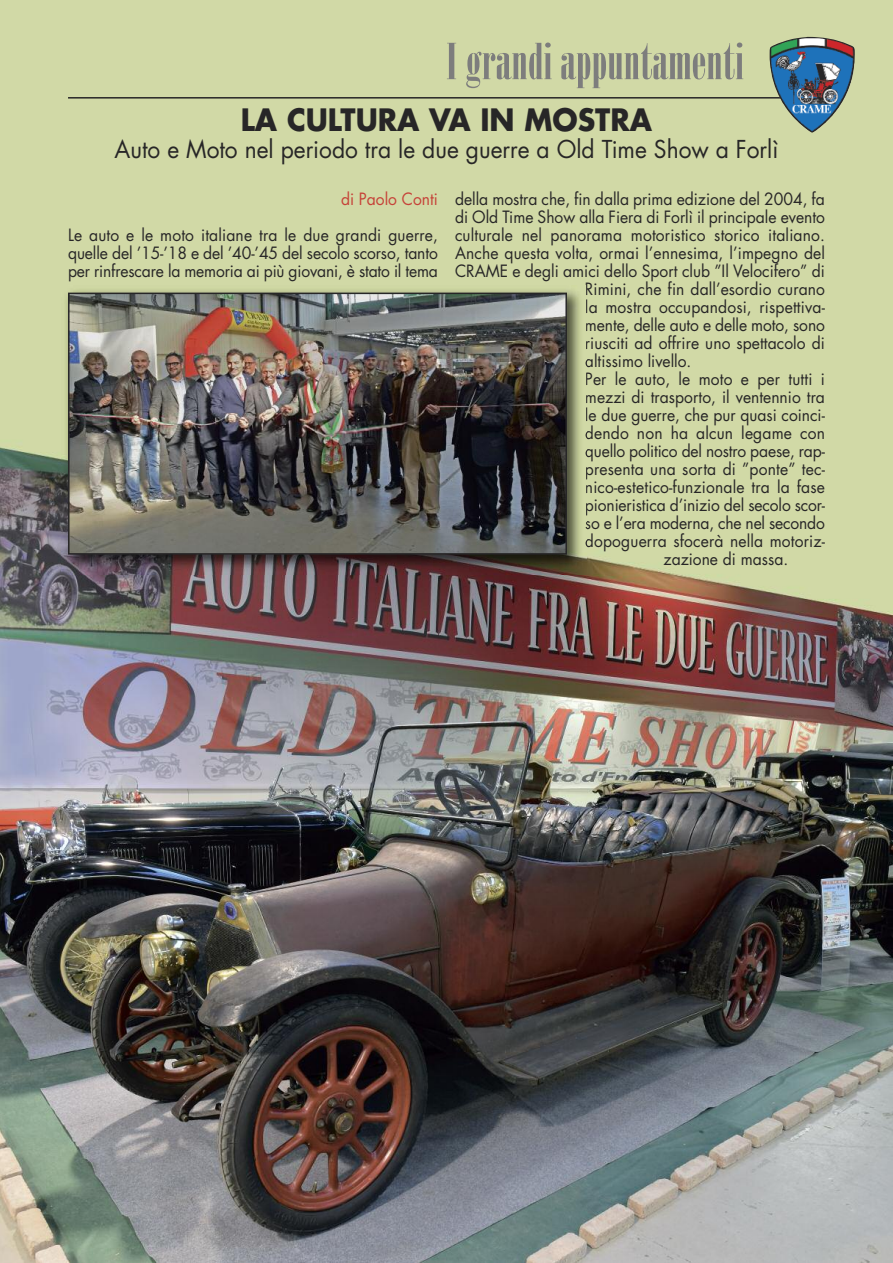
<style>
.page{position:relative;width:893px;height:1263px;background:#fff}
.page>*{position:absolute;margin:0;border:0;box-sizing:border-box;transform-origin:0 0}
.t1{font:49.5px "Onyx";letter-spacing:.005em;color:#7d7d7d;scale:1.1 1}
.t2{font:700 30px "Futura";color:#272627;scale:.95 1}
.t3{font:24px "Futura";color:#272627;scale:.95 1}
.t4{font:16.5px/18px "Futura";color:#272627;text-align:justify;scale:.95 1}
.t5{font:16.5px "Futura";color:#c64238;scale:.95 1}
</style>
<div class="page">
<img style="left:0;top:0;width:893px;height:1263px">
<hr style="left:68px;top:97px;width:757px;height:2px;background:#272627">
<img style="left:770px;top:37px;width:85px;height:96px">
<img style="left:61px;top:286px;width:525px;height:288px">
<svg style="left:586px;top:286px;width:1px;height:28px"></svg>
<svg style="left:586px;top:372px;width:1px;height:14px"></svg>
<svg style="left:586px;top:395px;width:1px;height:27px"></svg>
<svg style="left:586px;top:466px;width:1px;height:13px"></svg>
<svg style="left:586px;top:502px;width:1px;height:13px"></svg>
<img style="left:71px;top:296px;width:493px;height:256px">
<div style="left:68px;top:293px;width:499px;height:262px;border:2px solid #272627"></div>
<h1 class="t1" style="left:447px;top:33px;width:272px">Igrandi appuntamenti</h1>
<h2 class="t2" style="left:241px;top:106px;width:434px">LA CULTURA VA IN MOSTRA</h2>
<h3 class="t3" style="left:115px;top:138px;width:700px">Auto e Moto nel periodo tra le due guerre a Old Time Show a Forlì</h3>
<p class="t5" style="left:341px;top:191px;width:104px">di Paolo Conti</p>
<p class="t4" style="left:68px;top:227px;width:391px">Le auto e le moto italiane tra le due grandi guerre, quelle del ’15-’18 e del ’40-’45 del secolo scorso, tanto per rinfrescare la memoria ai più giovani, è stato il tema</p>
<p class="t4" style="left:455px;top:191px;width:391px">della mostra che, fin dalla prima edizione del 2004, fa</p>
<p class="t4" style="left:455px;top:209px;width:391px">di Old Time Show alla Fiera di Forlì il principale evento</p>
<p class="t4" style="left:455px;top:227px;width:391px">culturale nel panorama motoristico storico italiano.</p>
<p class="t4" style="left:455px;top:245px;width:391px">Anche questa volta, ormai l’ennesima, l’impegno del</p>
<p class="t4" style="left:455px;top:263px;width:391px">CRAME e degli amici dello Sport club ”Il Velocifero” di</p>
<p class="t4" style="left:585px;top:281px;width:254px">Rimini, che fin dall’esordio curano</p>
<p class="t4" style="left:585px;top:299px;width:254px">la mostra occupandosi, rispettiva-</p>
<p class="t4" style="left:585px;top:317px;width:254px">mente, delle auto e delle moto, sono</p>
<p class="t4" style="left:585px;top:335px;width:254px">riusciti ad offrire uno spettacolo di</p>
<p class="t4" style="left:585px;top:353px;width:114px">altissimo livello.</p>
<p class="t4" style="left:585px;top:371px;width:254px">Per le auto, le moto e per tutti i</p>
<p class="t4" style="left:585px;top:389px;width:254px">mezzi di trasporto, il ventennio tra</p>
<p class="t4" style="left:585px;top:407px;width:254px">le due guerre, che pur quasi coinci-</p>
<p class="t4" style="left:585px;top:425px;width:254px">dendo non ha alcun legame con</p>
<p class="t4" style="left:585px;top:443px;width:254px">quello politico del nostro paese, rap-</p>
<p class="t4" style="left:585px;top:461px;width:254px">presenta una sorta di ”ponte” tec-</p>
<p class="t4" style="left:585px;top:479px;width:254px">nico-estetico-funzionale tra la fase</p>
<p class="t4" style="left:585px;top:497px;width:254px">pionieristica d’inizio del secolo scor-</p>
<p class="t4" style="left:585px;top:515px;width:254px">so e l’era moderna, che nel secondo</p>
<p class="t4" style="left:585px;top:533px;width:254px">dopoguerra sfocerà nella motoriz-</p>
<p class="t4" style="left:663px;top:551px;width:133px">zazione di massa.</p>
</div>
